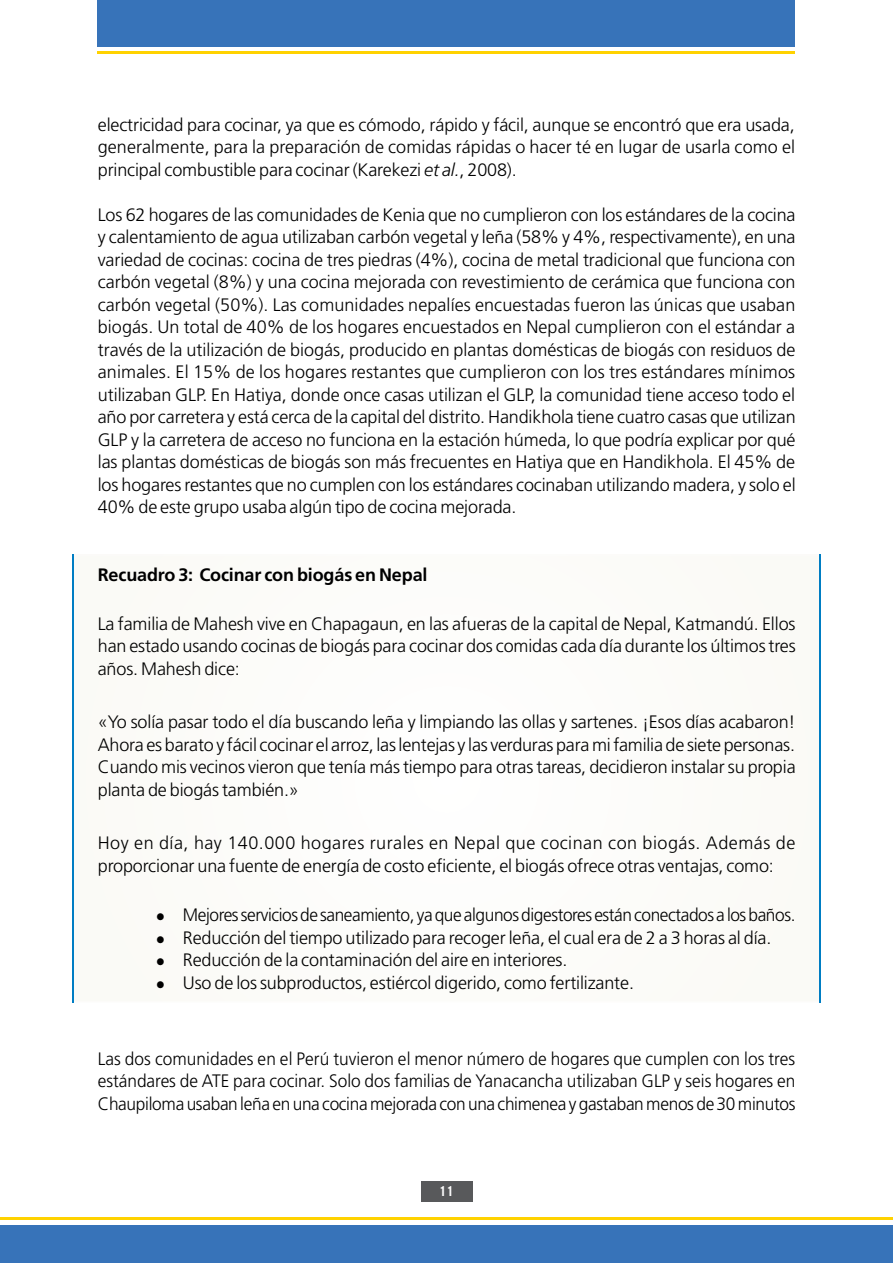
<style>
.page{position:relative;width:893px;height:1263px;background:#fff}
.page>*{position:absolute;margin:0;border:0;box-sizing:border-box;transform-origin:0 0}
.t1{font:300 18px/22.5px "Frutiger";letter-spacing:-.01em;color:#000;text-align:justify}
.t2{font:300 18px/22.5px "Frutiger";letter-spacing:-.01em;color:#000;text-align:justify;scale:.96 1}
.t3{font:700 18px "Frutiger";letter-spacing:-.01em;color:#000}
.t4{font:700 13.5px "Trade Gothic";color:#fff}
.s1{font-style:italic}
.s2{font-family:"Garamond Premr Pro";font-weight:600;font-size:22.5px}
</style>
<div class="page">
<div style="left:421px;top:1181px;width:51px;height:20px;background:#58595b"></div>
<div style="left:0;top:1225px;width:893px;height:38px;background:#3773b9"></div>
<div style="left:98px;top:0;width:697px;height:47px;background:#3773b9"></div>
<hr style="left:0;top:1216px;width:893px;height:3px;background:#ffd200">
<hr style="left:98px;top:51px;width:697px;height:3px;background:#ffd200">
<div style="left:73px;top:555px;width:747px;height:447px;background:#fcfcf9"></div>
<hr style="left:72px;top:554px;width:2px;height:448px;background:#007dc3">
<hr style="left:819px;top:554px;width:2px;height:448px;background:#007dc3">
<p class="t1" style="left:98px;top:113px;width:699px">electricidad para cocinar, ya que es cómodo, rápido y fácil, aunque se encontró que era usada, generalmente, para la preparación de comidas rápidas o hacer té en lugar de usarla como el principal combustible para cocinar (Karekezi <span class="s1">et al.</span>, 2008).</p>
<p class="t1" style="left:98px;top:203px;width:699px">Los 62 hogares de las comunidades de Kenia que no cumplieron con los estándares de la cocina y calentamiento de agua utilizaban carbón vegetal y leña (58% y 4%, respectivamente), en una variedad de cocinas: cocina de tres piedras (4%), cocina de metal tradicional que funciona con carbón vegetal (8%) y una cocina mejorada con revestimiento de cerámica que funciona con carbón vegetal (50%). Las comunidades nepalíes encuestadas fueron las únicas que usaban biogás. Un total de 40% de los hogares encuestados en Nepal cumplieron con el estándar a través de la utilización de biogás, producido en plantas domésticas de biogás con residuos de animales. El 15% de los hogares restantes que cumplieron con los tres estándares mínimos utilizaban GLP. En Hatiya, donde once casas utilizan el GLP, la comunidad tiene acceso todo el año por carretera y está cerca de la capital del distrito. Handikhola tiene cuatro casas que utilizan GLP y la carretera de acceso no funciona en la estación húmeda, lo que podría explicar por qué las plantas domésticas de biogás son más frecuentes en Hatiya que en Handikhola. El 45% de los hogares restantes que no cumplen con los estándares cocinaban utilizando madera, y solo el 40% de este grupo usaba algún tipo de cocina mejorada.</p>
<p class="t3" style="left:98px;top:564px;width:331px">Recuadro 3: Cocinar con biogás en Nepal</p>
<p class="t1" style="left:98px;top:613px;width:699px">La familia de Mahesh vive en Chapagaun, en las afueras de la capital de Nepal, Katmandú. Ellos han estado usando cocinas de biogás para cocinar dos comidas cada día durante los últimos tres años. Mahesh dice:</p>
<p class="t1" style="left:98px;top:711px;width:699px">«Yo solía pasar todo el día buscando leña y limpiando las ollas y sartenes. ¡Esos días acabaron!<br>Ahora es barato y fácil cocinar el arroz, las lentejas y las verduras para mi familia de siete personas.<br>Cuando mis vecinos vieron que tenía más tiempo para otras tareas, decidieron instalar su propia planta de biogás también.»</p>
<p class="t1" style="left:98px;top:832px;width:699px">Hoy en día, hay 140.000 hogares rurales en Nepal que cocinan con biogás. Además de proporcionar una fuente de energía de costo eficiente, el biogás ofrece otras ventajas, como:</p>
<p class="t2" style="left:156px;top:904px;width:668px"><span class="s2">•</span> Mejores servicios de saneamiento, ya que algunos digestores están conectados a los baños.</p>
<p class="t1" style="left:156px;top:926px;width:617px"><span class="s2">•</span> Reducción del tiempo utilizado para recoger leña, el cual era de 2 a 3 horas al día.</p>
<p class="t1" style="left:156px;top:949px;width:413px"><span class="s2">•</span> Reducción de la contaminación del aire en interiores.</p>
<p class="t1" style="left:156px;top:971px;width:480px"><span class="s2">•</span> Uso de los subproductos, estiércol digerido, como fertilizante.</p>
<p class="t2" style="left:98px;top:1047px;width:728px">Las dos comunidades en el Perú tuvieron el menor número de hogares que cumplen con los tres estándares de ATE para cocinar. Solo dos familias de Yanacancha utilizaban GLP y seis hogares en Chaupiloma usaban leña en una cocina mejorada con una chimenea y gastaban menos de 30 minutos</p>
<p class="t4" style="left:439px;top:1183px;width:16px">11</p>
</div>
